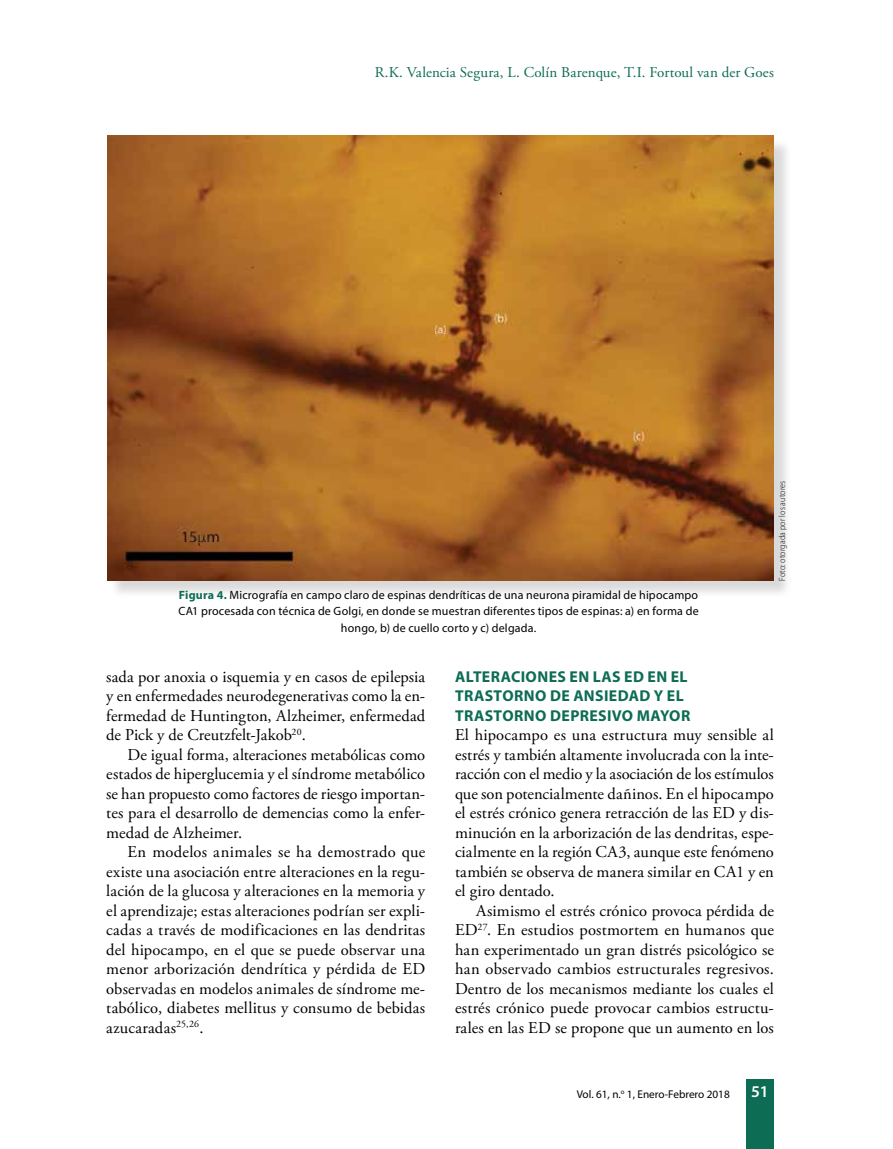
<style>
.page{position:relative;width:893px;height:1149px;background:#fff}
.page>*{position:absolute;margin:0;border:0;box-sizing:border-box;transform-origin:0 0}
.t1{font:16.5px/19.5px "Adobe Garamond Pro";letter-spacing:.005em;color:#000;text-align:justify}
.t2{font:600 16.5px "Myriad Pro";color:#fff}
.t3{font:700 15.75px/19.5px "Myriad Pro";letter-spacing:.025em;color:#0d6c54}
.t4{font:15px "Adobe Garamond Pro";letter-spacing:.01em;color:#0d6c54}
.t5{font:12px/16.5px "Myriad Pro";letter-spacing:.015em;color:#000;text-align:center}
.t6{font:11.25px "Myriad Pro";color:#000}
.t7{font:300 9px "Myriad Pro";letter-spacing:.015em;color:#000;scale:.9 1}
.s1{font-weight:700;color:#0d6c54}
</style>
<div class="page">
<div style="left:746px;top:1078px;width:28px;height:70px;background:#0d6c54"></div>
<div style="left:109px;top:138px;width:684px;height:461px;background:#000;opacity:.15"></div>
<img style="left:107px;top:136px;width:667px;height:444px">
<p class="t4" style="left:375px;top:63px;width:401px">R.K. Valencia Segura, L. Colín Barenque, T.I. Fortoul van der Goes</p>
<p class="t5" style="left:178px;top:586px;width:522px"><span class="s1">Figura 4.</span> Micrografía en campo claro de espinas dendríticas de una neurona piramidal de hipocampo<br>CA1 procesada con técnica de Golgi, en donde se muestran diferentes tipos de espinas: a) en forma de hongo, b) de cuello corto y c) delgada.</p>
<p class="t7" style="left:777px;top:581px;width:113px;rotate:-90deg">Foto: otorgada por los autores</p>
<p class="t1" style="left:106px;top:667px;width:320px">sada por anoxia o isquemia y en casos de epilepsia y en enfermedades neurodegenerativas como la en&shy;fermedad de Huntington, Alzheimer, enfermedad de Pick y de Creutzfelt-Jakob<sup>20</sup>.</p>
<p class="t1" style="left:106px;top:745px;width:320px;text-indent:21px">De igual forma, alteraciones metabólicas como estados de hiperglucemia y el síndrome metabólico se han propuesto como factores de riesgo importan&shy;tes para el desarrollo de demencias como la enfer&shy;medad de Alzheimer.</p>
<p class="t1" style="left:106px;top:842px;width:320px;text-indent:21px">En modelos animales se ha demostrado que existe una asociación entre alteraciones en la regu&shy;lación de la glucosa y alteraciones en la memoria y el aprendizaje; estas alteraciones podrían ser expli&shy;cadas a través de modificaciones en las dendritas del hipocampo, en el que se puede observar una menor arborización dendrítica y pérdida de ED observadas en modelos animales de síndrome me&shy;tabólico, diabetes mellitus y consumo de bebidas azucaradas<sup>25,26</sup>.</p>
<p class="t3" style="left:455px;top:665px;width:237px">ALTERACIONES EN LAS ED EN EL<br>TRASTORNO DE ANSIEDAD Y EL<br>TRASTORNO DEPRESIVO MAYOR</p>
<p class="t1" style="left:455px;top:725px;width:320px">El hipocampo es una estructura muy sensible al estrés y también altamente involucrada con la inte&shy;racción con el medio y la asociación de los estímulos que son potencialmente dañinos. En el hipocampo el estrés crónico genera retracción de las ED y dis&shy;minución en la arborización de las dendritas, espe&shy;cialmente en la región CA3, aunque este fenómeno también se observa de manera similar en CA1 y en el giro dentado.</p>
<p class="t1" style="left:455px;top:901px;width:320px;text-indent:21px">Asimismo el estrés crónico provoca pérdida de ED<sup>27</sup>. En estudios postmortem en humanos que han experimentado un gran distrés psicológico se han observado cambios estructurales regresivos.<br>Dentro de los mecanismos mediante los cuales el estrés crónico puede provocar cambios estructu&shy;rales en las ED se propone que un aumento en los</p>
<p class="t6" style="left:577px;top:1086px;width:155px">Vol. 61, n.<sup>o</sup> 1, Enero-Febrero 2018</p>
<p class="t2" style="left:751px;top:1080px;width:19px">51</p>
</div>
